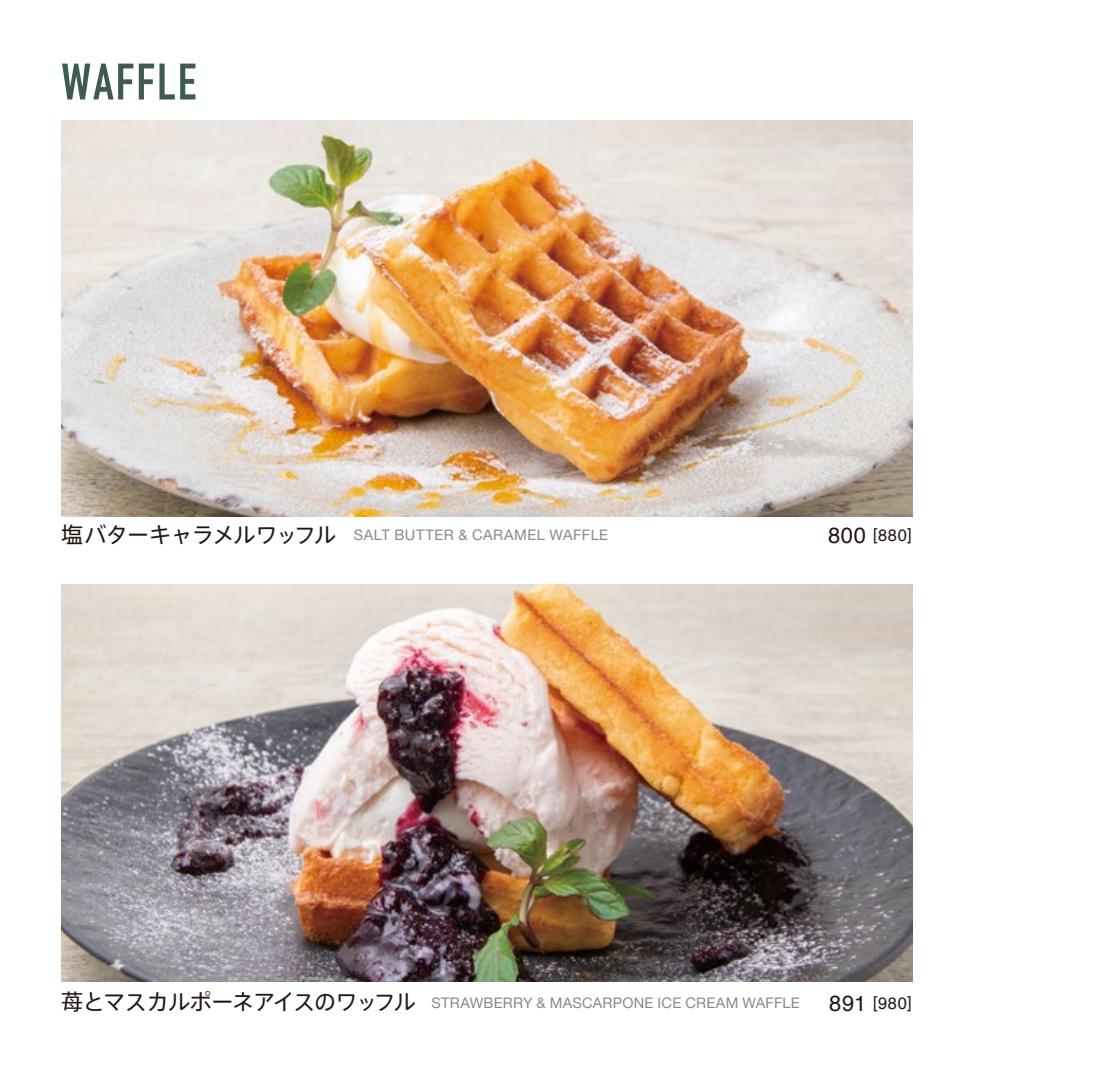
<style>
.page{position:relative;width:1106px;height:1078px;background:#fff}
.page>*{position:absolute;margin:0;border:0;box-sizing:border-box;transform-origin:0 0}
.t1{font:50.4px "DIN Engschrift";letter-spacing:.04em;color:#3e5b52}
.t2{font:16.4px "Helvetica";letter-spacing:.04em;color:#221815}
.t3{font:14.6px "Helvetica Neue";letter-spacing:.02em;color:#898989}
.s1{font-family:"Axis Std";font-size:22px;color:#221815}
.s2{font-size:22px}
</style>
<div class="page">
<img style="left:61px;top:120px;width:851px;height:396px">
<img style="left:61px;top:584px;width:851px;height:396px">
<h1 class="t1" style="left:61px;top:52px;width:137px">WAFFLE</h1>
<p class="t3" style="left:61px;top:526px;width:548px"><span class="s1">塩バターキャラメルワッフル</span> SALT BUTTER &amp; CARAMEL WAFFLE</p>
<p class="t2" style="left:828px;top:522px;width:85px"><span class="s2">800</span> [880]</p>
<p class="t3" style="left:61px;top:993px;width:740px"><span class="s1">苺とマスカルポーネアイスのワッフル</span> STRAWBERRY &amp; MASCARPONE ICE CREAM WAFFLE</p>
<p class="t2" style="left:829px;top:990px;width:84px"><span class="s2">891</span> [980]</p>
</div>
